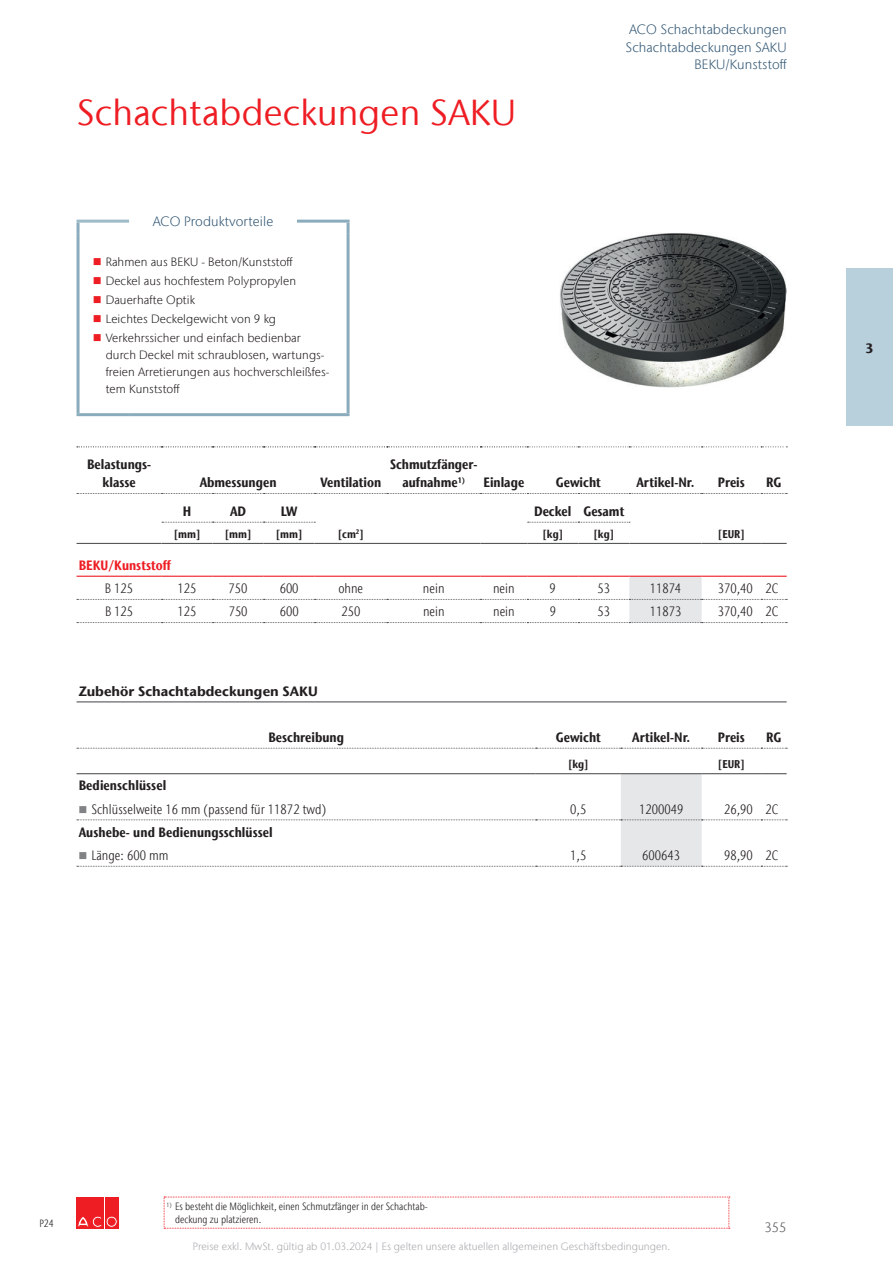
<style>
.page{position:relative;width:893px;height:1263px;background:#fff}
.page>*{position:absolute;margin:0;border:0;box-sizing:border-box;transform-origin:0 0}
.t1{font:36px "Stone Sans IIITC Com";letter-spacing:.005em;color:#ee1d23}
.t2{font:700 condensed 13.5px/17.9px "Stone Sans IIITC Com";color:#231f20;text-align:center}
.t3{font:300 condensed 13.5px "Stone Sans IIITC Com";color:#231f20}
.t4{font:300 13.5px/17.9px "Stone Sans IIITC Com";letter-spacing:.005em;color:#335875;text-align:right}
.t5{font:700 13.5px "Stone Sans IIITC Com";color:#231f20}
.t6{font:700 condensed 13.5px "Stone Sans IIITC Com";color:#ee1d23}
.t7{font:300 13.5px "Stone Sans IIITC Com";color:#57585a}
.t8{font:300 12px/17px "Stone Sans IIITC Com";letter-spacing:.005em;color:#231f20}
.t9{font:700 condensed 11.25px "Stone Sans IIITC Com";color:#231f20}
.t10{font:300 10.5px "Stone Sans IIITC Com";letter-spacing:.005em;color:#a8a9ad}
.t11{font:300 condensed 10.5px/12.6px "Stone Sans IIITC Com";color:#231f20}
.s1{color:#ee1d23}
.s2{color:#808285}
</style>
<div class="page">
<div style="left:77px;top:1197px;width:13px;height:31px;background:#ee1d23"></div>
<div style="left:91px;top:1197px;width:13px;height:31px;background:#ee1d23"></div>
<svg style="left:78px;top:1216px;width:24px;height:11px"></svg>
<div style="left:105px;top:1197px;width:13px;height:31px;background:#ee1d23"></div>
<div style="left:106px;top:1216px;width:11px;height:11px;border:1px solid #ee1d23;border-radius:50%"></div>
<div style="left:108px;top:1218px;width:7px;height:7px;border:1px solid #ee1d23;border-radius:50%"></div>
<div style="left:846px;top:268px;width:47px;height:157px;background:#b8cfdc"></div>
<hr style="left:77px;top:220px;width:52px;height:3px;background:#9ebbca">
<svg style="left:77px;top:223px;width:3px;height:11px"></svg>
<hr style="left:297px;top:220px;width:53px;height:3px;background:#8aacbc">
<svg style="left:347px;top:223px;width:3px;height:11px"></svg>
<hr style="left:77px;top:234px;width:3px;height:179px;background:#8aacbc">
<hr style="left:347px;top:234px;width:3px;height:179px;background:#8aacbc">
<hr style="left:77px;top:413px;width:52px;height:3px;background:#8aacbc">
<hr style="left:129px;top:413px;width:168px;height:3px;background:#8aacbc">
<hr style="left:297px;top:413px;width:53px;height:3px;background:#8aacbc">
<svg style="left:162px;top:522px;width:153px;height:1px"></svg>
<hr style="left:77px;top:543px;width:85px;height:1px;background:#57585a">
<hr style="left:162px;top:543px;width:51px;height:1px;background:#57585a">
<hr style="left:213px;top:543px;width:51px;height:1px;background:#57585a">
<hr style="left:264px;top:543px;width:51px;height:1px;background:#57585a">
<hr style="left:315px;top:543px;width:72px;height:1px;background:#57585a">
<hr style="left:387px;top:543px;width:93px;height:1px;background:#57585a">
<hr style="left:480px;top:543px;width:47px;height:1px;background:#57585a">
<hr style="left:527px;top:543px;width:51px;height:1px;background:#57585a">
<hr style="left:578px;top:543px;width:51px;height:1px;background:#57585a">
<hr style="left:629px;top:543px;width:73px;height:1px;background:#57585a">
<hr style="left:702px;top:543px;width:59px;height:1px;background:#57585a">
<svg style="left:761px;top:543px;width:26px;height:1px"></svg>
<svg style="left:77px;top:446px;width:710px;height:1px"></svg>
<svg style="left:77px;top:493px;width:710px;height:1px"></svg>
<svg style="left:77px;top:576px;width:710px;height:47px"></svg>
<svg style="left:528px;top:522px;width:102px;height:1px"></svg>
<svg style="left:164px;top:1197px;width:566px;height:32px"></svg>
<img style="left:560px;top:233px;width:227px;height:154px">
<hr style="left:77px;top:701px;width:710px;height:1px;background:#57585a">
<svg style="left:77px;top:773px;width:710px;height:94px"></svg>
<svg style="left:77px;top:748px;width:710px;height:1px"></svg>
<h1 class="t1" style="left:77px;top:90px;width:441px">Schachtabdeckungen SAKU</h1>
<p class="t4" style="left:153px;top:213px;width:122px">ACO Produktvorteile</p>
<p class="t8" style="left:93px;top:253px;width:201px"><span class="s1">■</span> Rahmen aus BEKU - Beton/Kunststoff</p>
<p class="t8" style="left:93px;top:272px;width:205px"><span class="s1">■</span> Deckel aus hochfestem Polypropylen</p>
<p class="t8" style="left:93px;top:291px;width:104px"><span class="s1">■</span> Dauerhafte Optik</p>
<p class="t8" style="left:93px;top:310px;width:184px"><span class="s1">■</span> Leichtes Deckelgewicht von 9 kg</p>
<p class="t8" style="left:106px;top:330px;width:225px;text-indent:-13px"><span class="s1">■</span> Verkehrssicher und einfach bedienbar durch Deckel mit schraublosen, wartungs&shy;freien Arretierungen aus hochverschleißfes&shy;tem Kunststoff</p>
<p class="t4" style="left:626px;top:20px;width:163px">ACO Schachtabdeckungen<br>Schachtabdeckungen SAKU<br>BEKU/Kunststoff</p>
<p class="t2" style="left:87px;top:455px;width:65px">Belastungs&shy;klasse</p>
<p class="t2" style="left:200px;top:473px;width:78px">Abmessungen</p>
<p class="t2" style="left:320px;top:473px;width:62px">Ventilation</p>
<p class="t2" style="left:390px;top:455px;width:89px">Schmutzfänger&shy;aufnahme<sup>1)</sup></p>
<p class="t2" style="left:483px;top:473px;width:42px">Einlage</p>
<p class="t2" style="left:556px;top:473px;width:46px">Gewicht</p>
<p class="t2" style="left:636px;top:473px;width:59px">Artikel-Nr.</p>
<p class="t2" style="left:718px;top:473px;width:28px">Preis</p>
<p class="t2" style="left:766px;top:473px;width:17px">RG</p>
<p class="t2" style="left:183px;top:502px;width:10px">H</p>
<p class="t2" style="left:230px;top:502px;width:18px">AD</p>
<p class="t2" style="left:281px;top:502px;width:18px">LW</p>
<p class="t2" style="left:534px;top:502px;width:92px">Deckel Gesamt</p>
<p class="t9" style="left:174px;top:527px;width:28px">[mm]</p>
<p class="t9" style="left:225px;top:527px;width:28px">[mm]</p>
<p class="t9" style="left:276px;top:527px;width:28px">[mm]</p>
<p class="t9" style="left:338px;top:527px;width:28px">[cm<sup>2</sup>]</p>
<p class="t9" style="left:542px;top:527px;width:22px">[kg]</p>
<p class="t9" style="left:593px;top:527px;width:22px">[kg]</p>
<p class="t9" style="left:718px;top:527px;width:28px">[EUR]</p>
<p class="t6" style="left:79px;top:556px;width:94px">BEKU/Kunststoff</p>
<p class="t3" style="left:105px;top:580px;width:30px">B 125</p>
<p class="t3" style="left:178px;top:580px;width:20px">125</p>
<p class="t3" style="left:229px;top:580px;width:20px">750</p>
<p class="t3" style="left:280px;top:580px;width:20px">600</p>
<p class="t3" style="left:338px;top:580px;width:26px">ohne</p>
<p class="t3" style="left:423px;top:580px;width:23px">nein</p>
<p class="t3" style="left:493px;top:580px;width:23px">nein</p>
<p class="t3" style="left:550px;top:580px;width:8px">9</p>
<p class="t3" style="left:597px;top:580px;width:14px">53</p>
<p class="t3" style="left:650px;top:580px;width:33px">11874</p>
<p class="t3" style="left:718px;top:580px;width:62px">370,40 2C</p>
<p class="t3" style="left:105px;top:603px;width:30px">B 125</p>
<p class="t3" style="left:178px;top:603px;width:20px">125</p>
<p class="t3" style="left:229px;top:603px;width:20px">750</p>
<p class="t3" style="left:280px;top:603px;width:20px">600</p>
<p class="t3" style="left:341px;top:603px;width:20px">250</p>
<p class="t3" style="left:423px;top:603px;width:23px">nein</p>
<p class="t3" style="left:493px;top:603px;width:23px">nein</p>
<p class="t3" style="left:550px;top:603px;width:8px">9</p>
<p class="t3" style="left:598px;top:603px;width:14px">53</p>
<p class="t3" style="left:650px;top:603px;width:33px">11873</p>
<p class="t3" style="left:718px;top:603px;width:62px">370,40 2C</p>
<p class="t5" style="left:79px;top:682px;width:241px">Zubehör Schachtabdeckungen SAKU</p>
<p class="t2" style="left:268px;top:728px;width:77px">Beschreibung</p>
<p class="t2" style="left:556px;top:728px;width:46px">Gewicht</p>
<p class="t2" style="left:632px;top:728px;width:59px">Artikel-Nr.</p>
<p class="t2" style="left:718px;top:728px;width:28px">Preis</p>
<p class="t2" style="left:766px;top:728px;width:17px">RG</p>
<p class="t9" style="left:568px;top:757px;width:22px">[kg]</p>
<p class="t9" style="left:718px;top:757px;width:28px">[EUR]</p>
<p class="t2" style="left:79px;top:776px;width:89px">Bedienschlüssel</p>
<p class="t3" style="left:79px;top:800px;width:249px"><span class="s2">■</span> Schlüsselweite 16 mm (passend für 11872 twd)</p>
<p class="t3" style="left:570px;top:800px;width:18px">0,5</p>
<p class="t3" style="left:639px;top:800px;width:46px">1200049</p>
<p class="t3" style="left:724px;top:800px;width:56px">26,90 2C</p>
<p class="t2" style="left:79px;top:823px;width:196px">Aushebe- und Bedienungsschlüssel</p>
<p class="t3" style="left:79px;top:847px;width:91px"><span class="s2">■</span> Länge: 600 mm</p>
<p class="t3" style="left:570px;top:847px;width:18px">1,5</p>
<p class="t3" style="left:642px;top:847px;width:39px">600643</p>
<p class="t3" style="left:724px;top:847px;width:56px">98,90 2C</p>
<p class="t5" style="left:865px;top:340px;width:10px">3</p>
<p class="t11" style="left:175px;top:1200px;width:254px;text-indent:-9px"><sup>1)</sup> Es besteht die Möglichkeit, einen Schmutzfänger in der Schachtab&shy;deckung zu platzieren.</p>
<p class="t11" style="left:39px;top:1217px;width:16px">P24</p>
<p class="t7" style="left:764px;top:1219px;width:24px">355</p>
<p class="t10" style="left:193px;top:1240px;width:479px">Preise exkl. MwSt. gültig ab 01.03.2024 | Es gelten unsere aktuellen allgemeinen Geschäftsbedingungen.</p>
</div>
